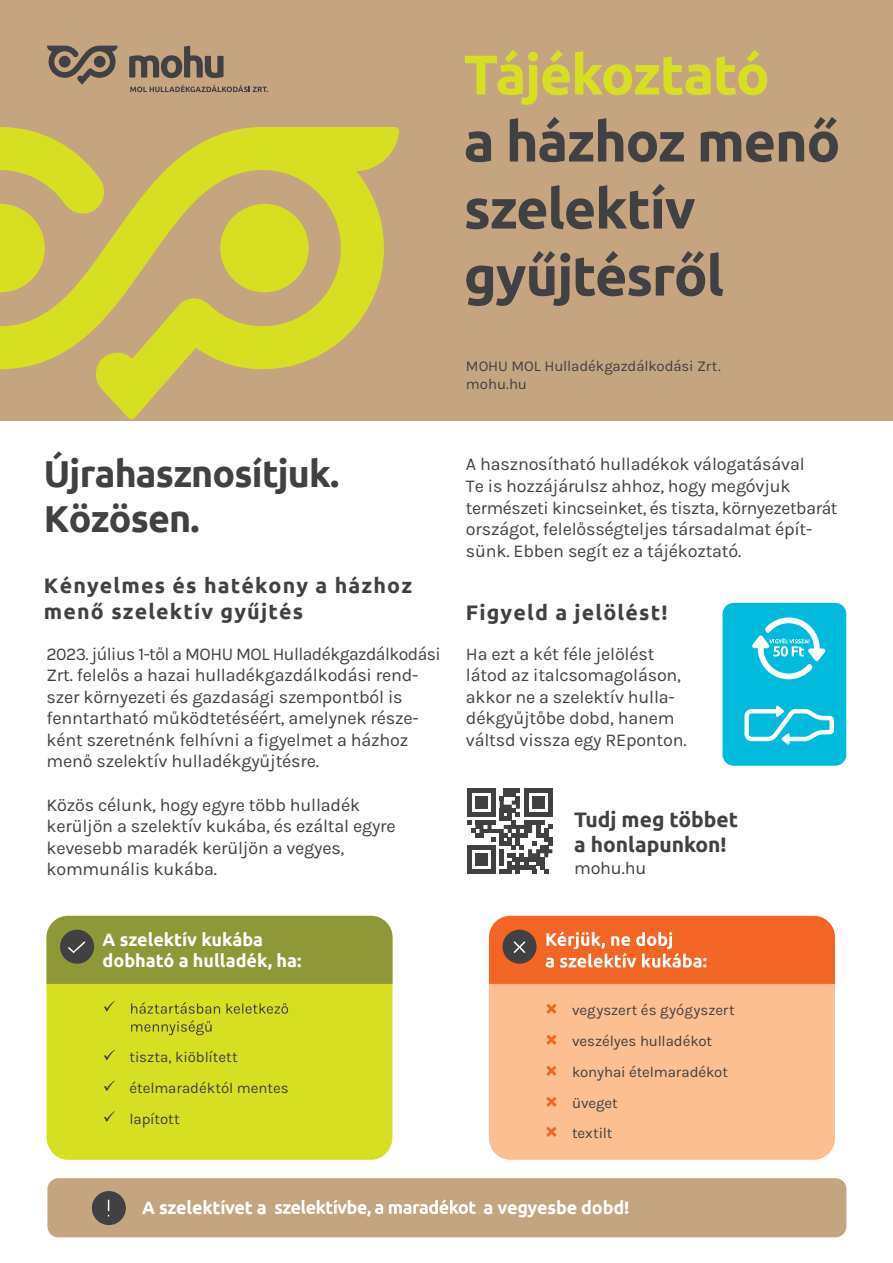
<style>
.page{position:relative;width:893px;height:1263px;background:#fff}
.page>*{position:absolute;margin:0;border:0;box-sizing:border-box;transform-origin:0 0}
.t1{font:700 55.8px "Ubuntu";letter-spacing:-.025em;color:#d7df23}
.t2{font:700 55.8px "Ubuntu";letter-spacing:-.02em;color:#414042}
.t3{font:700 37.5px/45px "Ubuntu";letter-spacing:-.02em;color:#414042}
.t4{font:700 21px/25.2px "Ubuntu";letter-spacing:.055em;color:#414042}
.t5{font:700 21px/25.2px "Ubuntu";color:#414042}
.t6{font:18px/21.5px "Karla";letter-spacing:-.01em;color:#414042}
.t7{font:700 18px/21.6px "Ubuntu";letter-spacing:-.01em;color:#fff}
.t8{font:15px/30.8px "Karla";letter-spacing:-.005em;color:#414042}
.s1{font-weight:700;font-size:24px;color:#f16524}
</style>
<div class="page">
<div style="left:47px;top:1178px;width:799px;height:59px;background:#c5a580;border-radius:11px"></div>
<div style="left:722px;top:603px;width:124px;height:163px;background:#00bbdc;border-radius:11px"></div>
<div style="left:0;top:0;width:893px;height:421px;background:#c5a580"></div>
<svg style="left:466px;top:117px;width:372px;height:45px"></svg>
<svg style="left:466px;top:251px;width:257px;height:55px"></svg>
<svg style="left:47px;top:46px;width:71px;height:39px"></svg>
<svg style="left:129px;top:46px;width:95px;height:32px"></svg>
<svg style="left:130px;top:85px;width:138px;height:7px"></svg>
<svg style="left:0;top:127px;width:399px;height:293px"></svg>
<div style="left:47px;top:916px;width:345px;height:244px;background:#d7df23;border-radius:22px"></div>
<svg style="left:104px;top:1001px;width:11px;height:10px"></svg>
<svg style="left:131px;top:1002px;width:157px;height:12px"></svg>
<svg style="left:131px;top:1020px;width:81px;height:15px"></svg>
<svg style="left:104px;top:1050px;width:11px;height:10px"></svg>
<svg style="left:104px;top:1080px;width:11px;height:11px"></svg>
<svg style="left:104px;top:1111px;width:11px;height:11px"></svg>
<div style="left:47px;top:916px;width:345px;height:68px;background:#8e9838"></div>
<div style="left:489px;top:916px;width:346px;height:244px;background:#fcbf91;border-radius:21px"></div>
<svg style="left:489px;top:916px;width:346px;height:68px;background:#ec7036"></svg>
<svg style="left:275px;top:1199px;width:201px;height:18px"></svg>
<div style="left:92px;top:1191px;width:34px;height:34px;background:#414042;border-radius:50%"></div>
<svg style="left:108px;top:1200px;width:1px;height:16px"></svg>
<svg style="left:752px;top:617px;width:73px;height:62px"></svg>
<svg style="left:744px;top:705px;width:90px;height:40px"></svg>
<hr style="left:504px;top:788px;width:16px;height:4px;background:#414042">
<hr style="left:524px;top:788px;width:28px;height:4px;background:#414042">
<hr style="left:467px;top:788px;width:29px;height:4px;background:#414042">
<svg style="left:467px;top:792px;width:85px;height:81px"></svg>
<hr style="left:467px;top:869px;width:29px;height:4px;background:#414042">
<h1 class="t1" style="left:464px;top:41px;width:307px">Tájékoztató</h1>
<h1 class="t2" style="left:464px;top:175px;width:233px">szelektív</h1>
<h2 class="t3" style="left:44px;top:451px;width:297px">Újrahasznosítjuk.<br>Közösen.</h2>
<p class="t4" style="left:44px;top:573px;width:370px">Kényelmes és hatékony a házhoz menő szelektív gyűjtés</p>
<p class="t6" style="left:47px;top:643px;width:396px">2023. július 1-től a MOHU MOL Hulladékgazdálkodási Zrt. felelős a hazai hulladékgazdálkodási rend&shy;szer környezeti és gazdasági szempontból is fenntartható működtetéséért, amelynek része&shy;ként szeretnénk felhívni a figyelmet a házhoz menő szelektív hulladékgyűjtésre.</p>
<p class="t6" style="left:47px;top:793px;width:351px">Közös célunk, hogy egyre több hulladék kerüljön a szelektív kukába, és ezáltal egyre kevesebb maradék kerüljön a vegyes, kommunális kukába.</p>
<p class="t7" style="left:103px;top:928px;width:200px">A szelektív kukába dobható a hulladék, ha:</p>
<p class="t8" style="left:130px;top:1041px;width:160px">tiszta, kiöblített ételmaradéktól mentes lapított</p>
<p class="t8" style="left:466px;top:356px;width:256px;line-height:18px">MOHU MOL Hulladékgazdálkodási Zrt. mohu.hu</p>
<p class="t6" style="left:466px;top:453px;width:373px">A hasznosítható hulladékok válogatásával<br>Te is hozzájárulsz ahhoz, hogy megóvjuk természeti kincseinket, és tiszta, környezetbarát országot, felelősségteljes társadalmat épít&shy;sünk. Ebben segít ez a tájékoztató.</p>
<p class="t4" style="left:466px;top:599px;width:203px">Figyeld a jelölést!</p>
<p class="t6" style="left:466px;top:642px;width:222px">Ha ezt a két féle jelölést látod az italcsomagoláson, akkor ne a szelektív hulla&shy;dékgyűjtőbe dobd, hanem váltsd vissza egy REponton.</p>
<p class="t5" style="left:574px;top:806px;width:166px">Tudj meg többet a honlapunkon!</p>
<p class="t6" style="left:574px;top:856px;width:74px">mohu.hu</p>
<p class="t8" style="left:545px;top:994px;width:191px"><span class="s1">×</span> vegyszert és gyógyszert <span class="s1">×</span> veszélyes hulladékot<br><span class="s1">×</span> konyhai ételmaradékot <span class="s1">×</span> üveget<br><span class="s1">×</span> textilt</p>
<p class="t7" style="left:142px;top:1196px;width:126px">A szelektívet a</p>
<p class="t7" style="left:484px;top:1196px;width:147px">a vegyesbe dobd!</p>
</div>
